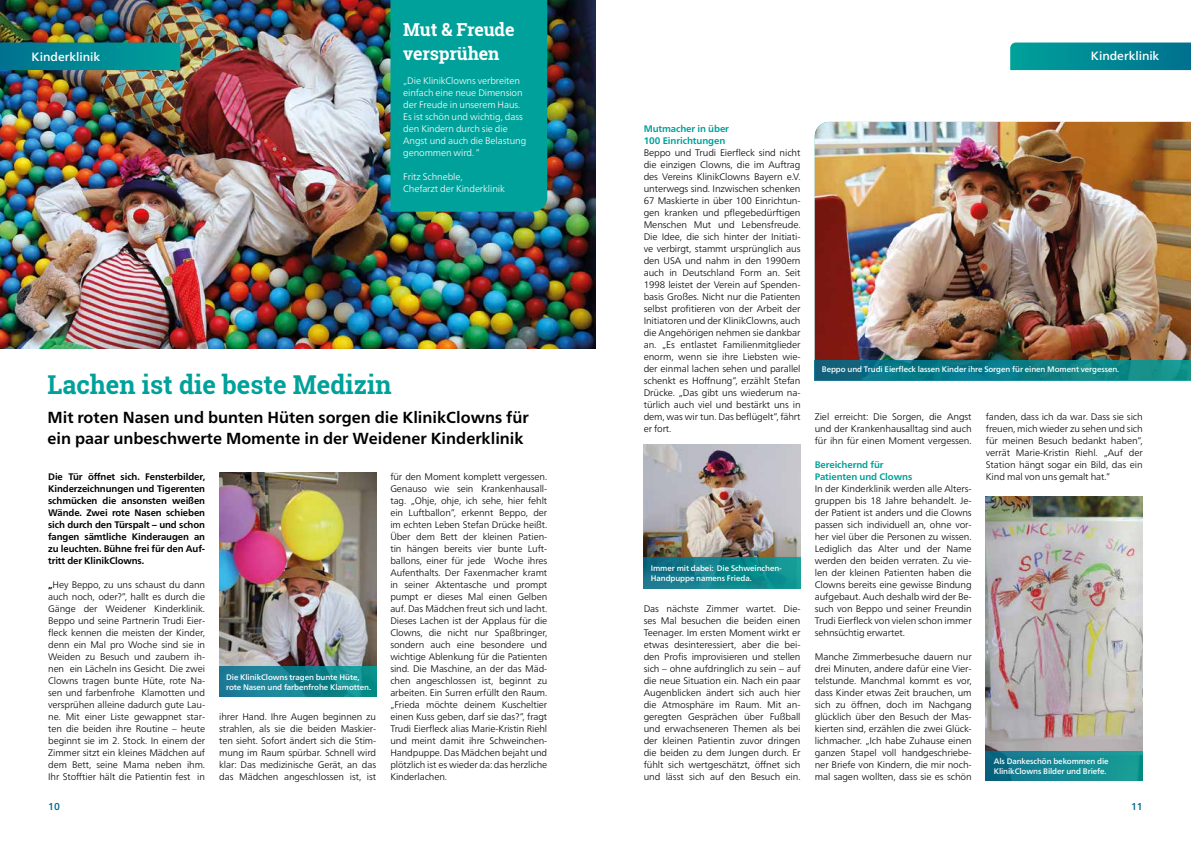
<style>
.page{position:relative;width:1191px;height:842px;background:#fff}
.page>*{position:absolute;margin:0;border:0;box-sizing:border-box;transform-origin:0 0}
.t1{font:700 26px "Roboto Slab";color:#00a19a}
.t2{font:700 18px/24px "Roboto Slab";letter-spacing:-.01em;color:#fff}
.t3{font:700 16px/21px "Frutiger Neue LT Pro";color:#000}
.t4{font:500 12px "Frutiger Neue LT Pro";letter-spacing:-.005em;color:#fff}
.t5{font:500 10px "Frutiger Neue LT Pro";color:#006b8c}
.t6{font:300 9.5px/12px "Frutiger Neue LT Pro";letter-spacing:-.01em;color:#000;text-align:justify}
.t7{font:700 9.5px/12px "Frutiger Neue LT Pro";letter-spacing:-.01em;color:#000;text-align:justify}
.t8{font:300 9.5px/12px "Frutiger Neue LT Pro";letter-spacing:-.01em;color:#fff}
.t9{font:700 9.5px/12px "Frutiger Neue LT Pro";letter-spacing:-.01em;color:#00a19a}
.t10{font:500 8px/10px "Frutiger Neue LT Pro";letter-spacing:-.01em;color:#fff}
.s1{font-weight:700}
</style>
<div class="page">
<img style="left:814px;top:122px;width:377px;height:238px">
<img style="left:0;top:0;width:595px;height:348px">
<svg style="left:1010px;top:43px;width:181px;height:27px;background:#008995"></svg>
<svg style="left:0;top:43px;width:180px;height:27px;background:#008995"></svg>
<img style="left:219px;top:473px;width:157px;height:194px">
<svg style="left:219px;top:667px;width:157px;height:30px;background:#158492"></svg>
<img style="left:986px;top:496px;width:156px;height:255px">
<div style="left:986px;top:751px;width:156px;height:29px;background:linear-gradient(to right,#0f6b88,#19a29a)"></div>
<div style="left:390px;top:0;width:157px;height:212px;background:#00a19a"></div>
<img style="left:643px;top:444px;width:157px;height:113px">
<svg style="left:643px;top:557px;width:157px;height:31px;background:#10838c"></svg>
<svg style="left:814px;top:360px;width:377px;height:20px;background:#0d7c86"></svg>
<h2 class="t2" style="left:403px;top:17px;width:113px">Mut &amp; Freude versprühen</h2>
<p class="t8" style="left:403px;top:75px;width:124px">„Die KlinikClowns verbreiten einfach eine neue Dimension der Freude in unserem Haus.<br>Es ist schön und wichtig, dass den Kindern durch sie die<br>Angst und auch die Belastung genommen wird. “</p>
<p class="t8" style="left:403px;top:171px;width:103px">Fritz Schneble,<br>Chefarzt der Kinderklinik</p>
<p class="t4" style="left:32px;top:49px;width:70px">Kinderklinik</p>
<p class="t4" style="left:1091px;top:49px;width:70px">Kinderklinik</p>
<p class="t9" style="left:643px;top:123px;width:87px">Mutmacher in über<br>100 Einrichtungen</p>
<p class="t6" style="left:643px;top:147px;width:158px">Beppo und Trudi Eierfleck sind nicht die einzigen Clowns, die im Auftrag des Vereins KlinikClowns Bayern e.V. unterwegs sind. Inzwischen schenken 67 Maskierte in über 100 Einrichtun&shy;gen kranken und pflegebedürftigen Menschen Mut und Lebensfreude.<br>Die Idee, die sich hinter der Initiati&shy;ve verbirgt, stammt ursprünglich aus den USA und nahm in den 1990ern auch in Deutschland Form an. Seit 1998 leistet der Verein auf Spenden&shy;basis Großes. Nicht nur die Patienten selbst profitieren von der Arbeit der Initiatoren und der KlinikClowns, auch die Angehörigen nehmen sie dankbar an. „Es entlastet Familienmitglieder enorm, wenn sie ihre Liebsten wie&shy;der einmal lachen sehen und parallel schenkt es Hoffnung“, erzählt Stefan Drücke. „Das gibt uns wiederum na&shy;türlich auch viel und bestärkt uns in dem, was wir tun. Das beflügelt“, fährt er fort.</p>
<p class="t10" style="left:822px;top:364px;width:299px">Beppo und Trudi Eierfleck lassen Kinder ihre Sorgen für einen Moment vergessen.</p>
<h1 class="t1" style="left:47px;top:366px;width:345px">Lachen ist die beste Medizin</h1>
<h3 class="t3" style="left:47px;top:407px;width:483px">Mit roten Nasen und bunten Hüten sorgen die KlinikClowns für ein paar unbeschwerte Momente in der Weidener Kinderklinik</h3>
<p class="t6" style="left:986px;top:411px;width:158px">fanden, dass ich da war. Dass sie sich freuen, mich wieder zu sehen und sich für meinen Besuch bedankt haben“, verrät Marie-Kristin Riehl. „Auf der Station hängt sogar ein Bild, das ein Kind mal von uns gemalt hat.“</p>
<p class="t6" style="left:814px;top:411px;width:158px">Ziel erreicht: Die Sorgen, die Angst und der Krankenhausalltag sind auch für ihn für einen Moment vergessen.</p>
<p class="t9" style="left:814px;top:459px;width:99px">Bereichernd für<br>Patienten und Clowns</p>
<p class="t6" style="left:814px;top:483px;width:158px">In der Kinderklinik werden alle Alters&shy;gruppen bis 18 Jahre behandelt. Je&shy;der Patient ist anders und die Clowns passen sich individuell an, ohne vor&shy;her viel über die Personen zu wissen.<br>Lediglich das Alter und der Name werden den beiden verraten. Zu vie&shy;len der kleinen Patienten haben die Clowns bereits eine gewisse Bindung aufgebaut. Auch deshalb wird der Be&shy;such von Beppo und seiner Freundin Trudi Eierfleck von vielen schon immer sehnsüchtig erwartet.</p>
<p class="t6" style="left:814px;top:651px;width:158px">Manche Zimmerbesuche dauern nur drei Minuten, andere dafür eine Vier&shy;telstunde. Manchmal kommt es vor, dass Kinder etwas Zeit brauchen, um sich zu öffnen, doch im Nachgang glücklich über den Besuch der Mas&shy;kierten sind, erzählen die zwei Glück&shy;lichmacher. „Ich habe Zuhause einen ganzen Stapel voll handgeschriebe&shy;ner Briefe von Kindern, die mir noch&shy;mal sagen wollten, dass sie es schön</p>
<p class="t7" style="left:48px;top:471px;width:158px">Die Tür öffnet sich. Fensterbilder, Kinderzeichnungen und Tigerenten schmücken die ansonsten weißen Wände. Zwei rote Nasen schieben sich durch den Türspalt – und schon fangen sämtliche Kinderaugen an zu leuchten. Bühne frei für den Auf&shy;tritt der KlinikClowns.</p>
<p class="t6" style="left:48px;top:579px;width:158px"><span class="s1">„</span>Hey Beppo, zu uns schaust du dann auch noch, oder?“, hallt es durch die Gänge der Weidener Kinderklinik.<br>Beppo und seine Partnerin Trudi Eier&shy;fleck kennen die meisten der Kinder, denn ein Mal pro Woche sind sie in Weiden zu Besuch und zaubern ih&shy;nen ein Lächeln ins Gesicht. Die zwei Clowns tragen bunte Hüte, rote Na&shy;sen und farbenfrohe Klamotten und versprühen alleine dadurch gute Lau&shy;ne. Mit einer Liste gewappnet star&shy;ten die beiden ihre Routine – heute beginnt sie im 2. Stock. In einem der Zimmer sitzt ein kleines Mädchen auf dem Bett, seine Mama neben ihm.<br>Ihr Stofftier hält die Patientin fest in</p>
<p class="t6" style="left:390px;top:471px;width:158px">für den Moment komplett vergessen.<br>Genauso wie sein Krankenhausall&shy;tag. „Ohje, ohje, ich sehe, hier fehlt ein Luftballon“, erkennt Beppo, der im echten Leben Stefan Drücke heißt.<br>Über dem Bett der kleinen Patien&shy;tin hängen bereits vier bunte Luft&shy;ballons, einer für jede Woche ihres Aufenthalts. Der Faxenmacher kramt in seiner Aktentasche und prompt pumpt er dieses Mal einen Gelben auf. Das Mädchen freut sich und lacht.<br>Dieses Lachen ist der Applaus für die Clowns, die nicht nur Spaßbringer, sondern auch eine besondere und wichtige Ablenkung für die Patienten sind. Die Maschine, an der das Mäd&shy;chen angeschlossen ist, beginnt zu arbeiten. Ein Surren erfüllt den Raum. „Frieda möchte deinem Kuscheltier einen Kuss geben, darf sie das?“, fragt Trudi Eierfleck alias Marie-Kristin Riehl und meint damit ihre Schweinchen-Handpuppe. Das Mädchen bejaht und plötzlich ist es wieder da: das herzliche Kinderlachen.</p>
<p class="t10" style="left:651px;top:563px;width:133px">Immer mit dabei: Die Schweinchen-<br>Handpuppe namens Frieda.</p>
<p class="t6" style="left:643px;top:603px;width:158px">Das nächste Zimmer wartet. Die&shy;ses Mal besuchen die beiden einen Teenager. Im ersten Moment wirkt er etwas desinteressiert, aber die bei&shy;den Profis improvisieren und stellen sich – ohne aufdringlich zu sein – auf die neue Situation ein. Nach ein paar Augenblicken ändert sich auch hier die Atmosphäre im Raum. Mit an&shy;geregten Gesprächen über Fußball und erwachseneren Themen als bei der kleinen Patientin zuvor dringen die beiden zu dem Jungen durch. Er fühlt sich wertgeschätzt, öffnet sich und lässt sich auf den Besuch ein.</p>
<p class="t10" style="left:226px;top:672px;width:146px">Die KlinikClowns tragen bunte Hüte, rote Nasen und farbenfrohe Klamotten.</p>
<p class="t6" style="left:219px;top:711px;width:158px">ihrer Hand. Ihre Augen beginnen zu strahlen, als sie die beiden Maskier&shy;ten sieht. Sofort ändert sich die Stim&shy;mung im Raum spürbar. Schnell wird klar: Das medizinische Gerät, an das das Mädchen angeschlossen ist, ist</p>
<p class="t10" style="left:993px;top:756px;width:116px">Als Dankeschön bekommen die<br>KlinikClowns Bilder und Briefe.</p>
<p class="t5" style="left:48px;top:800px;width:13px">10</p>
<p class="t5" style="left:1131px;top:800px;width:13px">11</p>
</div>
